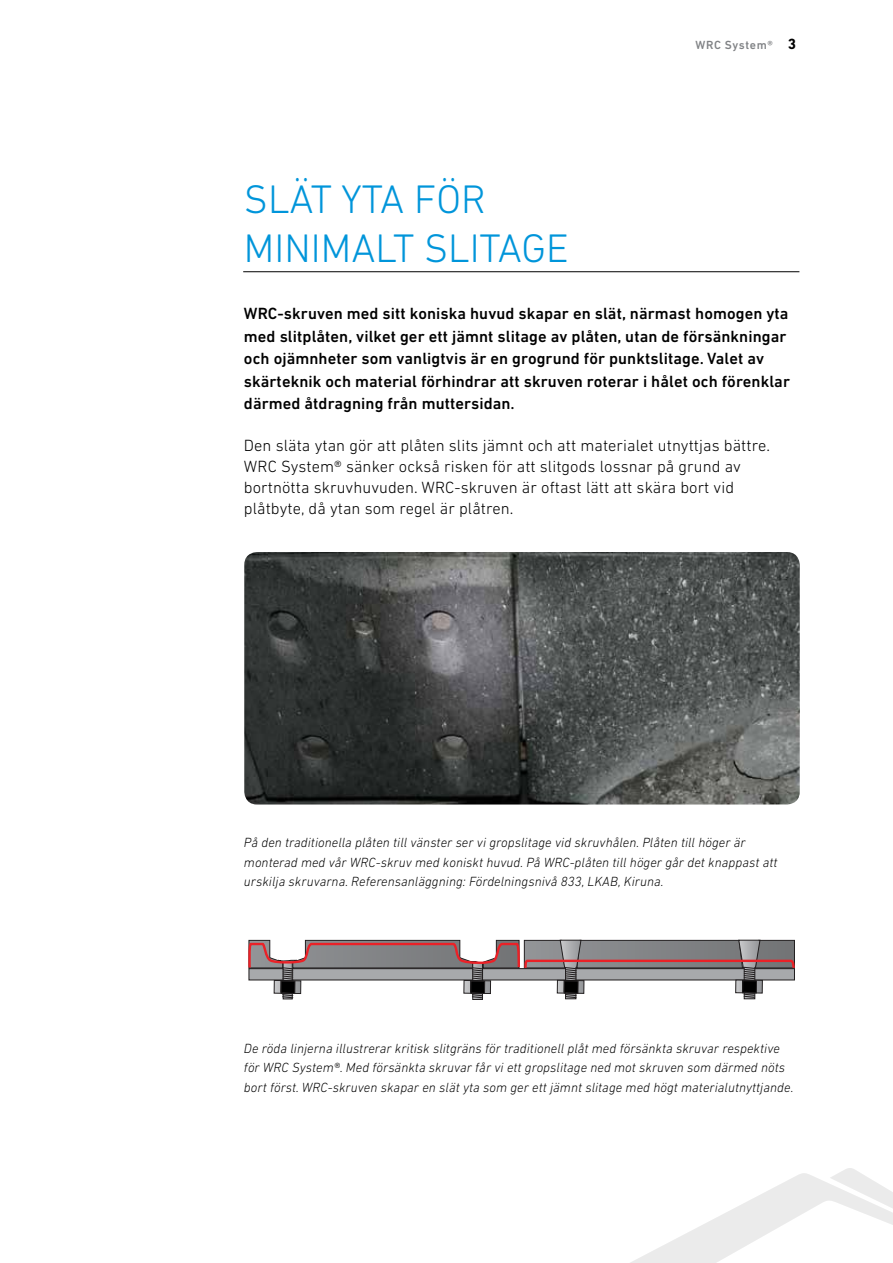
<style>
.page{position:relative;width:893px;height:1263px;background:#fff}
.page>*{position:absolute;margin:0;border:0;box-sizing:border-box;transform-origin:0 0}
.t1{font:300 40.5px/48.6px "DIN Next LT Profor LKAB";color:#0095da}
.t2{font:500 16.5px/22.5px "DIN Next LT Profor LKAB";letter-spacing:.005em;color:#000}
.t3{font:300 16.5px/21px "DIN Next LT Profor LKAB";letter-spacing:.005em;color:#000}
.t4{font:italic 300 13.5px/19.5px "DIN Next LT Profor LKAB";letter-spacing:.005em;color:#000}
.t5{font:500 12px "DIN Next LT Pro";letter-spacing:.05em;color:#808285}
.s1{font-weight:700;font-size:15px;color:#000}
</style>
<div class="page">
<svg style="left:630px;top:1168px;width:263px;height:95px"></svg>
<hr style="left:243px;top:271px;width:556px;height:1px;background:#000">
<img style="left:244px;top:552px;width:556px;height:252px">
<svg style="left:248px;top:939px;width:547px;height:61px"></svg>
<h1 class="t1" style="left:244px;top:175px;width:326px">SLÄT YTA FÖR<br>MINIMALT SLITAGE</h1>
<p class="t5" style="left:695px;top:38px;width:102px">WRC System® <span class="s1">3</span></p>
<p class="t2" style="left:244px;top:302px;width:547px">WRC-skruven med sitt koniska huvud skapar en slät, närmast homogen yta med slitplåten, vilket ger ett jämnt slitage av plåten, utan de försänkningar och ojämnheter som vanligtvis är en grogrund för punktslitage. Valet av skärteknik och material förhindrar att skruven roterar i hålet och förenklar därmed åtdragning från muttersidan.</p>
<p class="t3" style="left:244px;top:435px;width:528px">Den släta ytan gör att plåten slits jämnt och att materialet utnyttjas bättre.<br>WRC System® sänker också risken för att slitgods lossnar på grund av bortnötta skruvhuvuden. WRC-skruven är oftast lätt att skära bort vid plåtbyte, då ytan som regel är plåtren.</p>
<p class="t4" style="left:244px;top:832px;width:535px">På den traditionella plåten till vänster ser vi gropslitage vid skruvhålen. Plåten till höger är monterad med vår WRC-skruv med koniskt huvud. På WRC-plåten till höger går det knappast att urskilja skruvarna. Referensanläggning: Fördelningsnivå 833, LKAB, Kiruna.</p>
<p class="t4" style="left:244px;top:1038px;width:551px">De röda linjerna illustrerar kritisk slitgräns för traditionell plåt med försänkta skruvar respektive för WRC System®. Med försänkta skruvar får vi ett gropslitage ned mot skruven som därmed nöts bort först. WRC-skruven skapar en slät yta som ger ett jämnt slitage med högt materialutnyttjande.</p>
</div>
